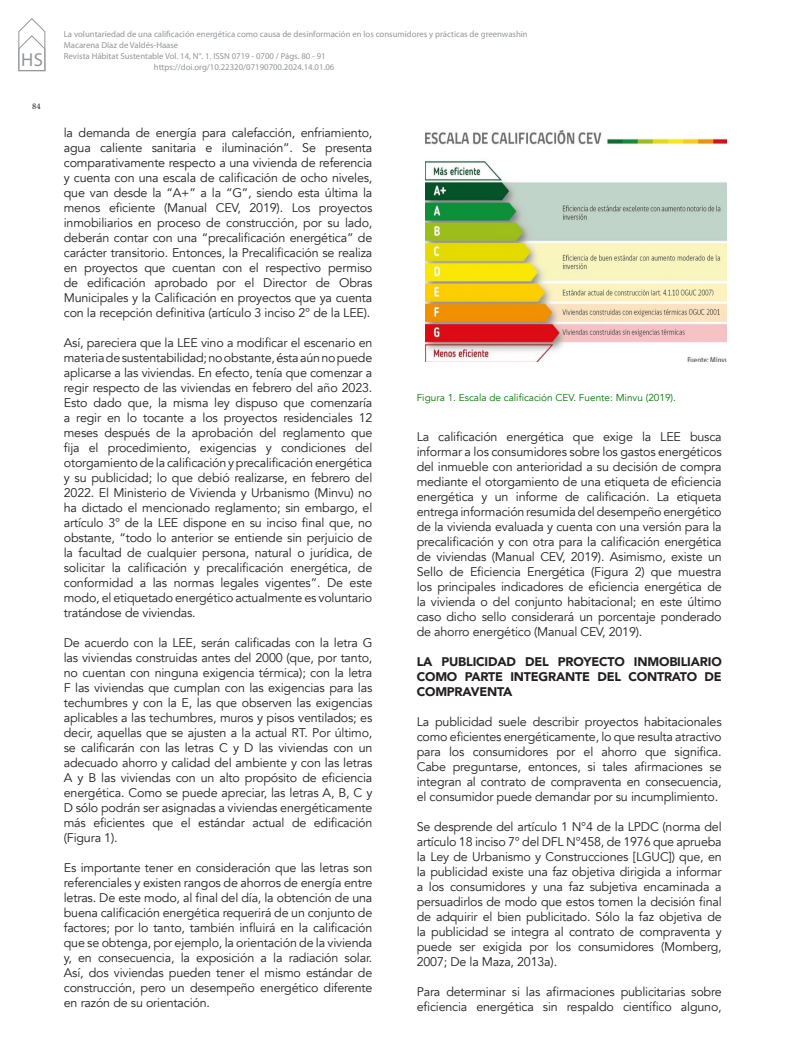
<style>
.page{position:relative;width:798px;height:1063px;background:#fff}
.page>*{position:absolute;margin:0;border:0;box-sizing:border-box;transform-origin:0 0}
.t1{font:18.75px "Myriad Pro";color:#939598}
._07_CUERPO_TEXTO{font:12.5px/15px "Avenir";letter-spacing:-.015em;color:#231f20;text-align:justify}
._10_SUBTITULOS__2_2{font:900 12.5px/15px "Avenir";letter-spacing:-.015em;color:#231f20;text-align:justify}
._14_PIE_DE_FOTOS{font:10px "Avenir";color:#007800}
.t2{font:8.75px "Myriad Pro";color:#939598}
.t3{font:8.75px "Minion Pro";color:#231f20}
.s1{font-style:inherit}
</style>
<div class="page">
<svg style="left:19px;top:18px;width:26px;height:53px"></svg>
<img style="left:425px;top:130px;width:301px;height:231px">
<h1 class="t1" style="left:21px;top:48px;width:24px">HS</h1>
<p class="t3" style="left:32px;top:101px;width:10px">84</p>
<p class="t2" style="left:64px;top:28px;width:465px">La voluntariedad de una calificación energética como causa de desinformación en los consumidores y prácticas de greenwashin</p>
<p class="t2" style="left:64px;top:40px;width:116px">Macarena Díaz de Valdés-Haase</p>
<p class="t2" style="left:64px;top:51px;width:263px">Revista Hábitat Sustentable Vol. 14, N°. 1. ISSN 0719 - 0700 / Págs. 80 - 91</p>
<p class="t2" style="left:154px;top:62px;width:182px">https://doi.org/10.22320/07190700.2024.14.01.06</p>
<p class="_07_CUERPO_TEXTO" style="left:64px;top:125px;width:310px">la demanda de energía para calefacción, enfriamiento, agua caliente sanitaria e iluminación”. Se presenta comparativamente respecto a una vivienda de referencia y cuenta con una escala de calificación de ocho niveles, que van desde la “A+” a la “G”, siendo esta última la menos eficiente (Manual CEV, 2019). Los proyectos inmobiliarios en proceso de construcción, por su lado, deberán contar con una “precalificación energética” de carácter transitorio. Entonces, la Precalificación se realiza en proyectos que cuentan con el respectivo permiso de edificación aprobado por el Director de Obras Municipales y la Calificación en proyectos que ya cuenta con la recepción definitiva (artículo 3 inciso 2° de la LEE).</p>
<p class="_07_CUERPO_TEXTO" style="left:64px;top:335px;width:310px">Así, pareciera que la LEE vino a modificar el escenario en materia de sustentabilidad; no obstante, <span class="s1">é</span>sta aún no puede aplicarse a las viviendas. En efecto, tenía que comenzar a regir respecto de las viviendas en febrero del año 2023.<br>Esto dado que, la misma ley dispuso que comenzaría a regir en lo tocante a los proyectos residenciales 12 meses después de la aprobación del reglamento que fija el procedimiento, exigencias y condiciones del otorgamiento de la calificación y precalificación energética y su publicidad; lo que debió realizarse, en febrero del 2022. El Ministerio de Vivienda y Urbanismo (Minvu) no ha dictado el mencionado reglamento; sin embargo, el artículo 3° de la LEE dispone en su inciso final que, no obstante, “todo lo anterior se entiende sin perjuicio de la facultad de cualquier persona, natural o jurídica, de solicitar la calificación y precalificación energética, de conformidad a las normas legales vigentes”. De este modo, el etiquetado energético actualmente es voluntario tratándose de viviendas.</p>
<p class="_07_CUERPO_TEXTO" style="left:64px;top:635px;width:310px">De acuerdo con la LEE, serán calificadas con la letra G las viviendas construidas antes del 2000 (que, por tanto, no cuentan con ninguna exigencia térmica); con la letra F las viviendas que cumplan con las exigencias para las techumbres y con la E, las que observen las exigencias aplicables a las techumbres, muros y pisos ventilados; es decir, aquellas que se ajusten a la actual RT. Por último, se calificarán con las letras C y D las viviendas con un adecuado ahorro y calidad del ambiente y con las letras A y B las viviendas con un alto propósito de eficiencia energética. Como se puede apreciar, las letras A, B, C y D s<span class="s1">ó</span>lo podrán ser asignadas a viviendas energéticamente más eficientes que el estándar actual de edificación (Figura 1).</p>
<p class="_07_CUERPO_TEXTO" style="left:64px;top:860px;width:310px">Es importante tener en consideración que las letras son referenciales y existen rangos de ahorros de energía entre letras. De este modo, al final del día, la obtención de una buena calificación energética requerirá de un conjunto de factores; por lo tanto, también influirá en la calificación que se obtenga, por ejemplo, la orientación de la vivienda y, en consecuencia, la exposición a la radiación solar.<br>Así, dos viviendas pueden tener el mismo estándar de construcción, pero un desempeño energético diferente en razón de su orientación.</p>
<p class="_14_PIE_DE_FOTOS" style="left:416px;top:392px;width:261px">Figura 1. Escala de calificación CEV. Fuente: Minvu (2019).</p>
<p class="_07_CUERPO_TEXTO" style="left:416px;top:429px;width:306px">La calificación energética que exige la LEE busca informar a los consumidores sobre los gastos energéticos del inmueble con anterioridad a su decisión de compra mediante el otorgamiento de una etiqueta de eficiencia energética y un informe de calificación. La etiqueta entrega información resumida del desempeño energético de la vivienda evaluada y cuenta con una versión para la precalificación y con otra para la calificación energética de viviendas (Manual CEV, 2019). Asimismo, existe un Sello de Eficiencia Energética (Figura 2) que muestra los principales indicadores de eficiencia energética de la vivienda o del conjunto habitacional; en este último caso dicho sello considerará un porcentaje ponderado de ahorro energético (Manual CEV, 2019).</p>
<p class="_10_SUBTITULOS__2_2" style="left:416px;top:653px;width:306px">LA PUBLICIDAD DEL PROYECTO INMOBILIARIO COMO PARTE INTEGRANTE DEL CONTRATO DE COMPRAVENTA</p>
<p class="_07_CUERPO_TEXTO" style="left:416px;top:714px;width:306px">La publicidad suele describir proyectos habitacionales como eficientes energéticamente, lo que resulta atractivo para los consumidores por el ahorro que significa.<br>Cabe preguntarse, entonces, si tales afirmaciones se integran al contrato de compraventa en consecuencia, el consumidor puede demandar por su incumplimiento.</p>
<p class="_07_CUERPO_TEXTO" style="left:416px;top:819px;width:306px">Se desprende del artículo 1 N°4 de la LPDC (norma del artículo 18 inciso 7° del DFL N°458, de 1976 que aprueba la Ley de Urbanismo y Construcciones [LGUC]) que, en la publicidad existe una faz objetiva dirigida a informar a los consumidores y una faz subjetiva encaminada a persuadirlos de modo que estos tomen la decisión final de adquirir el bien publicitado. S<span class="s1">ó</span>lo la faz objetiva de la publicidad se integra al contrato de compraventa y puede ser exigida por los consumidores (Momberg, 2007; De la Maza, 2013a).</p>
<p class="_07_CUERPO_TEXTO" style="left:416px;top:984px;width:306px">Para determinar si las afirmaciones publicitarias sobre eficiencia energética sin respaldo científico alguno,</p>
</div>
